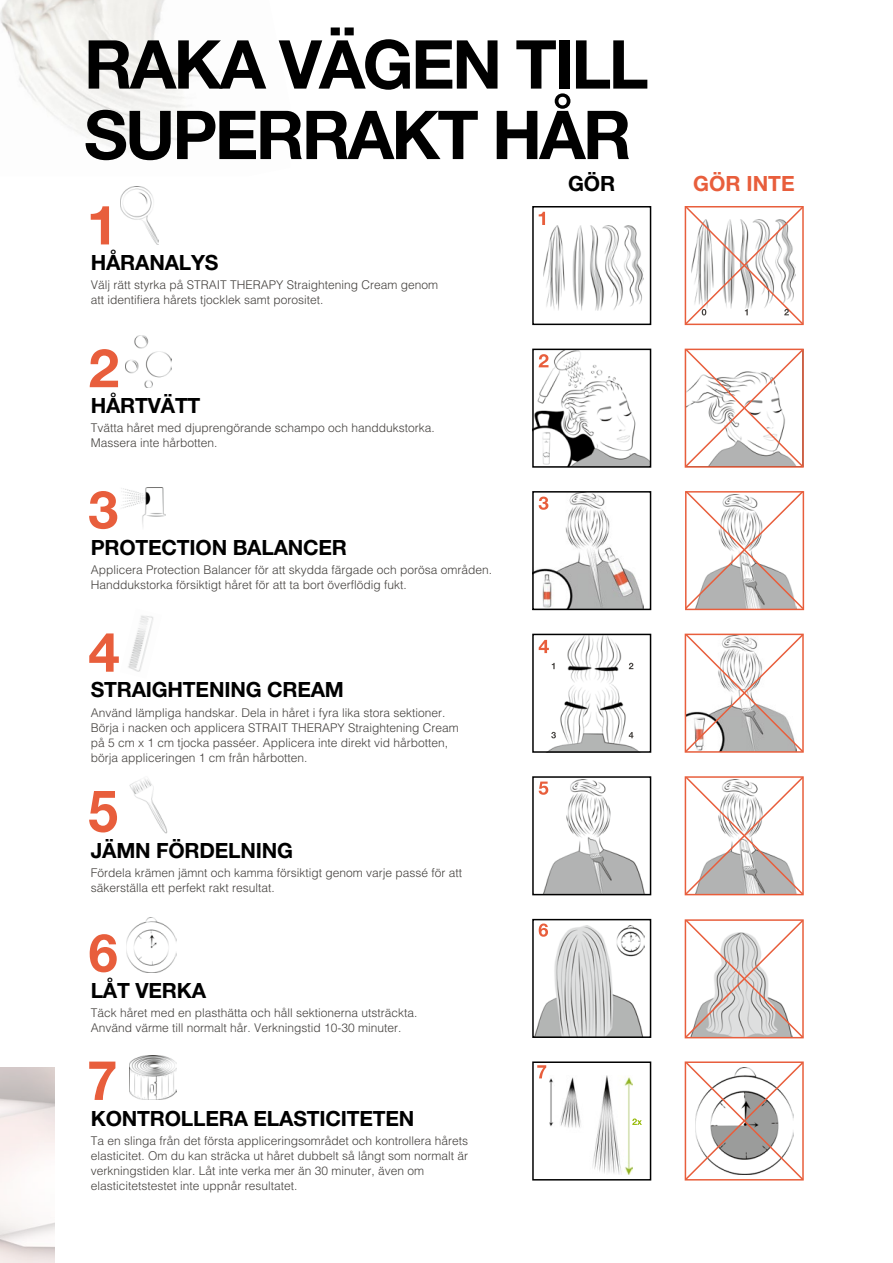
<style>
.page{position:relative;width:893px;height:1263px;background:#fff}
.page>*{position:absolute;margin:0;border:0;box-sizing:border-box;transform-origin:0 0}
.t1{font:700 67.5px/70.5px "Helvetica Neue LTW1 G";letter-spacing:-.04em;color:#000}
.t2{font:700 21px "Helvetica Neue LTW1 G";letter-spacing:-.01em;color:#000}
.t3{font:700 21px "Helvetica Neue LTW1 G";color:#e85e3c}
.t4{font:300 12px/15px "Helvetica";color:#44413e}
</style>
<div class="page">
<img style="left:0;top:0;width:218px;height:151px">
<svg style="left:91px;top:206px;width:18px;height:38px"></svg>
<svg style="left:90px;top:934px;width:27px;height:38px"></svg>
<svg style="left:89px;top:791px;width:28px;height:41px"></svg>
<svg style="left:89px;top:633px;width:30px;height:39px"></svg>
<svg style="left:89px;top:491px;width:28px;height:38px"></svg>
<svg style="left:90px;top:349px;width:28px;height:38px"></svg>
<svg style="left:89px;top:1061px;width:26px;height:39px"></svg>
<img style="left:129px;top:779px;width:39px;height:54px">
<img style="left:121px;top:186px;width:37px;height:58px">
<img style="left:125px;top:336px;width:46px;height:51px">
<img style="left:126px;top:917px;width:51px;height:55px">
<img style="left:130px;top:1055px;width:47px;height:45px">
<img style="left:128px;top:615px;width:25px;height:57px">
<img style="left:121px;top:487px;width:44px;height:39px">
<img style="left:543px;top:779px;width:102px;height:113px">
<div style="left:532px;top:776px;width:119px;height:119px;border:2px solid #000"></div>
<img style="left:544px;top:637px;width:94px;height:113px">
<div style="left:532px;top:634px;width:119px;height:119px;border:2px solid #000"></div>
<img style="left:535px;top:352px;width:113px;height:113px">
<div style="left:532px;top:349px;width:119px;height:119px;border:2px solid #000"></div>
<img style="left:543px;top:225px;width:100px;height:85px">
<div style="left:532px;top:206px;width:119px;height:119px;border:2px solid #000"></div>
<img style="left:535px;top:494px;width:108px;height:113px">
<div style="left:532px;top:491px;width:119px;height:119px;border:2px solid #000"></div>
<img style="left:535px;top:925px;width:109px;height:110px">
<div style="left:532px;top:919px;width:119px;height:119px;border:2px solid #000"></div>
<svg style="left:684px;top:348px;width:120px;height:120px"></svg>
<svg style="left:685px;top:491px;width:120px;height:119px"></svg>
<svg style="left:684px;top:633px;width:120px;height:120px"></svg>
<svg style="left:684px;top:776px;width:120px;height:120px"></svg>
<svg style="left:684px;top:919px;width:120px;height:120px"></svg>
<svg style="left:684px;top:1061px;width:120px;height:120px"></svg>
<img style="left:549px;top:1075px;width:84px;height:99px">
<div style="left:532px;top:1061px;width:119px;height:119px;border:2px solid #000"></div>
<svg style="left:537px;top:1065px;width:9px;height:13px"></svg>
<svg style="left:539px;top:212px;width:6px;height:13px"></svg>
<svg style="left:539px;top:923px;width:9px;height:14px"></svg>
<svg style="left:539px;top:781px;width:9px;height:14px"></svg>
<svg style="left:539px;top:640px;width:10px;height:13px"></svg>
<svg style="left:539px;top:497px;width:9px;height:13px"></svg>
<svg style="left:539px;top:354px;width:9px;height:13px"></svg>
<svg style="left:684px;top:206px;width:120px;height:120px"></svg>
<svg style="left:552px;top:663px;width:3px;height:6px"></svg>
<svg style="left:551px;top:732px;width:5px;height:6px"></svg>
<svg style="left:629px;top:663px;width:4px;height:6px"></svg>
<svg style="left:629px;top:732px;width:4px;height:6px"></svg>
<svg style="left:632px;top:1118px;width:10px;height:7px"></svg>
<h1 class="t1" style="left:84px;top:29px;width:566px">RAKA VÄGEN TILL<br>SUPERRAKT HÅR</h1>
<h2 class="t2" style="left:91px;top:250px;width:129px">HÅRANALYS</h2>
<p class="t4" style="left:91px;top:277px;width:349px">Välj rätt styrka på STRAIT THERAPY Straightening Cream genom att identifiera hårets tjocklek samt porositet.</p>
<h2 class="t2" style="left:91px;top:392px;width:111px">HÅRTVÄTT</h2>
<p class="t4" style="left:91px;top:419px;width:346px">Tvätta håret med djuprengörande schampo och handdukstorka.<br>Massera inte hårbotten.</p>
<h2 class="t2" style="left:91px;top:534px;width:258px">PROTECTION BALANCER</h2>
<p class="t4" style="left:91px;top:561px;width:403px">Applicera Protection Balancer för att skydda färgade och porösa områden.<br>Handdukstorka försiktigt håret för att ta bort överflödig fukt.</p>
<h2 class="t2" style="left:91px;top:677px;width:255px">STRAIGHTENING CREAM</h2>
<p class="t4" style="left:91px;top:704px;width:370px">Använd lämpliga handskar. Dela in håret i fyra lika stora sektioner.<br>Börja i nacken och applicera STRAIT THERAPY Straightening Cream på 5 cm x 1 cm tjocka passéer. Applicera inte direkt vid hårbotten, börja appliceringen 1 cm från hårbotten.</p>
<h2 class="t2" style="left:91px;top:838px;width:204px">JÄMN FÖRDELNING</h2>
<p class="t4" style="left:91px;top:865px;width:373px">Fördela krämen jämnt och kamma försiktigt genom varje passé för att säkerställa ett perfekt rakt resultat.</p>
<h2 class="t2" style="left:91px;top:977px;width:117px">LÅT VERKA</h2>
<p class="t4" style="left:91px;top:1005px;width:328px">Täck håret med en plasthätta och håll sektionerna utsträckta.<br>Använd värme till normalt hår. Verkningstid 10-30 minuter.</p>
<h2 class="t2" style="left:91px;top:1105px;width:325px">KONTROLLERA ELASTICITETEN</h2>
<p class="t4" style="left:91px;top:1132px;width:379px">Ta en slinga från det första appliceringsområdet och kontrollera hårets elasticitet. Om du kan sträcka ut håret dubbelt så långt som normalt är verkningstiden klar. Låt inte verka mer än 30 minuter, även om elasticitetstestet inte uppnår resultatet.</p>
<h2 class="t2" style="left:568px;top:171px;width:49px">GÖR</h2>
<h2 class="t3" style="left:693px;top:171px;width:103px">GÖR INTE</h2>
</div>
